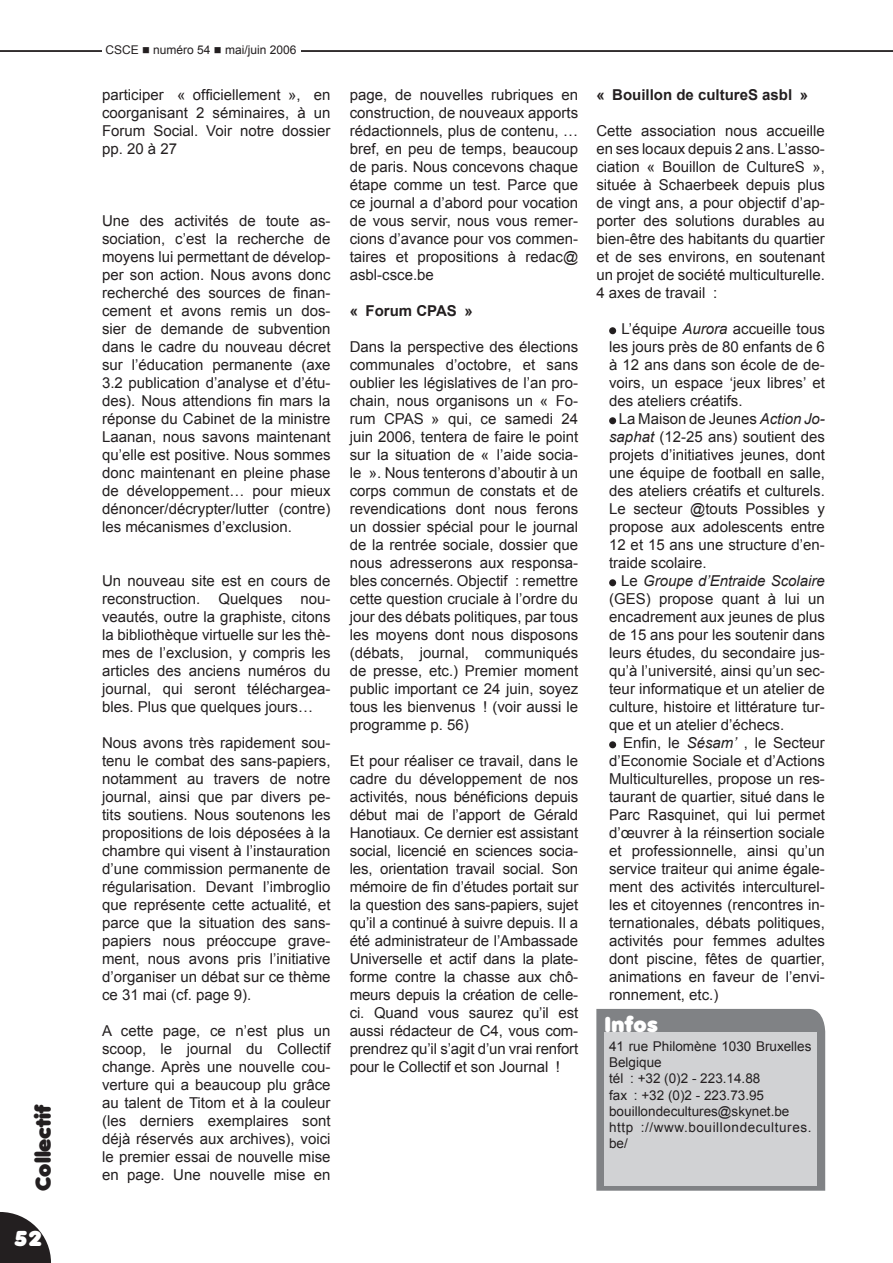
<style>
.page{position:relative;width:893px;height:1263px;background:#fff}
.page>*{position:absolute;margin:0;border:0;box-sizing:border-box;transform-origin:0 0}
.Latérale_gauche{font:21px "Debussy";color:#231f20}
.t1{font:21px "Debussy";letter-spacing:.03em;color:#fff}
.Texte{font:15px/18px "Arial";color:#231f20;text-align:justify}
.Texte-2{font:700 15px "Arial";color:#231f20}
.Texte_Gras{font:700 15px "Arial";color:#231f20}
.t2{font:13.5px/16.2px "Arial";color:#231f20}
.t3{font:13.5px/16.2px "Arial";letter-spacing:.045em;color:#231f20}
.t4{font:12px "Arial";color:#231f20}
.s1{font-style:italic}
</style>
<div class="page">
<hr style="left:0;top:50px;width:893px;height:2px;background:#231f20">
<svg style="left:596px;top:1009px;width:229px;height:182px"></svg>
<div style="left:604px;top:1033px;width:213px;height:153px;background:#d1d2d4"></div>
<svg style="left:0;top:1212px;width:51px;height:51px"></svg>
<div style="left:609px;top:327px;width:7px;height:7px;background:#231f20;border-radius:50%"></div>
<div style="left:609px;top:417px;width:7px;height:7px;background:#231f20;border-radius:50%"></div>
<div style="left:609px;top:579px;width:7px;height:7px;background:#231f20;border-radius:50%"></div>
<div style="left:609px;top:741px;width:7px;height:7px;background:#231f20;border-radius:50%"></div>
<div style="left:102px;top:46px;width:199px;height:18px;background:#fff"></div>
<p class="Latérale_gauche" style="left:32px;top:1191px;width:88px;rotate:-90deg">Collectif</p>
<p class="t1" style="left:14px;top:1227px;width:30px">52</p>
<p class="t4" style="left:105px;top:42px;width:193px">CSCE ■ numéro 54 ■ mai/juin 2006</p>
<p class="Texte" style="left:102px;top:86px;width:230px">participer « officiellement », en coorganisant 2 séminaires, à un Forum Social. Voir notre dossier pp. 20 à 27</p>
<p class="Texte" style="left:102px;top:212px;width:230px">Une des activités de toute as&shy;sociation, c’est la recherche de moyens lui permettant de dévelop&shy;per son action. Nous avons donc recherché des sources de finan&shy;cement et avons remis un dos&shy;sier de demande de subvention dans le cadre du nouveau décret sur l’éducation permanente (axe 3.2 publication d’analyse et d’étu&shy;des). Nous attendions fin mars la réponse du Cabinet de la ministre Laanan, nous savons maintenant qu’elle est positive. Nous sommes donc maintenant en pleine phase de développement… pour mieux dénoncer/décrypter/lutter (contre) les mécanismes d’exclusion.</p>
<p class="Texte" style="left:102px;top:572px;width:230px">Un nouveau site est en cours de reconstruction. Quelques nou&shy;veautés, outre la graphiste, citons la bibliothèque virtuelle sur les thè&shy;mes de l’exclusion, y compris les articles des anciens numéros du journal, qui seront téléchargea&shy;bles. Plus que quelques jours…</p>
<p class="Texte" style="left:102px;top:734px;width:230px">Nous avons très rapidement sou&shy;tenu le combat des sans-papiers, notamment au travers de notre journal, ainsi que par divers pe&shy;tits soutiens. Nous soutenons les propositions de lois déposées à la chambre qui visent à l’instauration d’une commission permanente de régularisation. Devant l’imbroglio que représente cette actualité, et parce que la situation des sans&shy;papiers nous préoccupe grave&shy;ment, nous avons pris l’initiative d’organiser un débat sur ce thème ce 31 mai (cf. page 9).</p>
<p class="Texte" style="left:102px;top:1022px;width:230px">A cette page, ce n’est plus un scoop, le journal du Collectif change. Après une nouvelle cou&shy;verture qui a beaucoup plu grâce au talent de Titom et à la couleur (les derniers exemplaires sont déjà réservés aux archives), voici le premier essai de nouvelle mise en page. Une nouvelle mise en</p>
<p class="Texte" style="left:350px;top:86px;width:230px">page, de nouvelles rubriques en construction, de nouveaux apports rédactionnels, plus de contenu, … bref, en peu de temps, beaucoup de paris. Nous concevons chaque étape comme un test. Parce que ce journal a d’abord pour vocation de vous servir, nous vous remer&shy;cions d’avance pour vos commen&shy;taires et propositions à redac@ asbl-csce.be</p>
<p class="Texte_Gras" style="left:350px;top:301px;width:125px">« Forum CPAS »</p>
<p class="Texte" style="left:350px;top:338px;width:230px">Dans la perspective des élections communales d’octobre, et sans oublier les législatives de l’an pro&shy;chain, nous organisons un « Fo&shy;rum CPAS » qui, ce samedi 24 juin 2006, tentera de faire le point sur la situation de « l’aide socia&shy;le ». Nous tenterons d’aboutir à un corps commun de constats et de revendications dont nous ferons un dossier spécial pour le journal de la rentrée sociale, dossier que nous adresserons aux responsa&shy;bles concernés. Objectif : remettre cette question cruciale à l’ordre du jour des débats politiques, par tous les moyens dont nous disposons (débats, journal, communiqués de presse, etc.) Premier moment public important ce 24 juin, soyez tous les bienvenus ! (voir aussi le programme p. 56)</p>
<p class="Texte" style="left:350px;top:752px;width:230px">Et pour réaliser ce travail, dans le cadre du développement de nos activités, nous bénéficions depuis début mai de l’apport de Gérald Hanotiaux. Ce dernier est assistant social, licencié en sciences socia&shy;les, orientation travail social. Son mémoire de fin d’études portait sur la question des sans-papiers, sujet qu’il a continué à suivre depuis. Il a été administrateur de l’Ambassade Universelle et actif dans la plate&shy;forme contre la chasse aux chô&shy;meurs depuis la création de celle&shy;ci. Quand vous saurez qu’il est aussi rédacteur de C4, vous com&shy;prendrez qu’il s’agit d’un vrai renfort pour le Collectif et son Journal !</p>
<p class="Texte-2" style="left:596px;top:85px;width:213px">« Bouillon de cultureS asbl »</p>
<p class="Texte" style="left:596px;top:122px;width:230px">Cette association nous accueille en ses locaux depuis 2 ans. L’asso&shy;ciation « Bouillon de CultureS », située à Schaerbeek depuis plus de vingt ans, a pour objectif d’ap&shy;porter des solutions durables au bien-être des habitants du quartier et de ses environs, en soutenant un projet de société multiculturelle.<br>4 axes de travail :</p>
<p class="Texte" style="left:609px;top:320px;width:217px;text-indent:12px">L’équipe <span class="s1">Aurora</span> accueille tous les jours près de 80 enfants de 6 à 12 ans dans son école de de&shy;voirs, un espace ‘jeux libres’ et des ateliers créatifs.</p>
<p class="Texte" style="left:609px;top:410px;width:217px;text-indent:10px">La Maison de Jeunes <span class="s1">Action Jo&shy;saphat</span> (12-25 ans) soutient des projets d’initiatives jeunes, dont une équipe de football en salle, des ateliers créatifs et culturels.<br>Le secteur @touts Possibles y propose aux adolescents entre 12 et 15 ans une structure d’en&shy;traide scolaire.</p>
<p class="Texte" style="left:609px;top:572px;width:217px;text-indent:12px">Le <span class="s1">Groupe d’Entraide Scolaire </span>(GES) propose quant à lui un encadrement aux jeunes de plus de 15 ans pour les soutenir dans leurs études, du secondaire jus&shy;qu’à l’université, ainsi qu’un sec&shy;teur informatique et un atelier de culture, histoire et littérature tur&shy;que et un atelier d’échecs.</p>
<p class="Texte" style="left:609px;top:734px;width:217px;text-indent:14px">Enfin, le <span class="s1">Sésam’</span> , le Secteur d’Economie Sociale et d’Actions Multiculturelles, propose un res&shy;taurant de quartier, situé dans le Parc Rasquinet, qui lui permet d’œuvrer à la réinsertion sociale et professionnelle, ainsi qu’un service traiteur qui anime égale&shy;ment des activités interculturel&shy;les et citoyennes (rencontres in&shy;ternationales, débats politiques, activités pour femmes adultes dont piscine, fêtes de quartier, animations en faveur de l’envi&shy;ronnement, etc.)</p>
<p class="t1" style="left:605px;top:1012px;width:55px">Infos</p>
<p class="t2" style="left:609px;top:1038px;width:204px">41 rue Philomène 1030 Bruxelles<br>Belgique</p>
<p class="t2" style="left:609px;top:1071px;width:153px">tél : +32 (0)2 - 223.14.88</p>
<p class="t2" style="left:609px;top:1087px;width:156px">fax : +32 (0)2 - 223.73.95</p>
<p class="t2" style="left:609px;top:1103px;width:182px">bouillondecultures@skynet.be</p>
<p class="t3" style="left:609px;top:1119px;width:204px">http ://www.bouillondecultures. be/</p>
</div>
